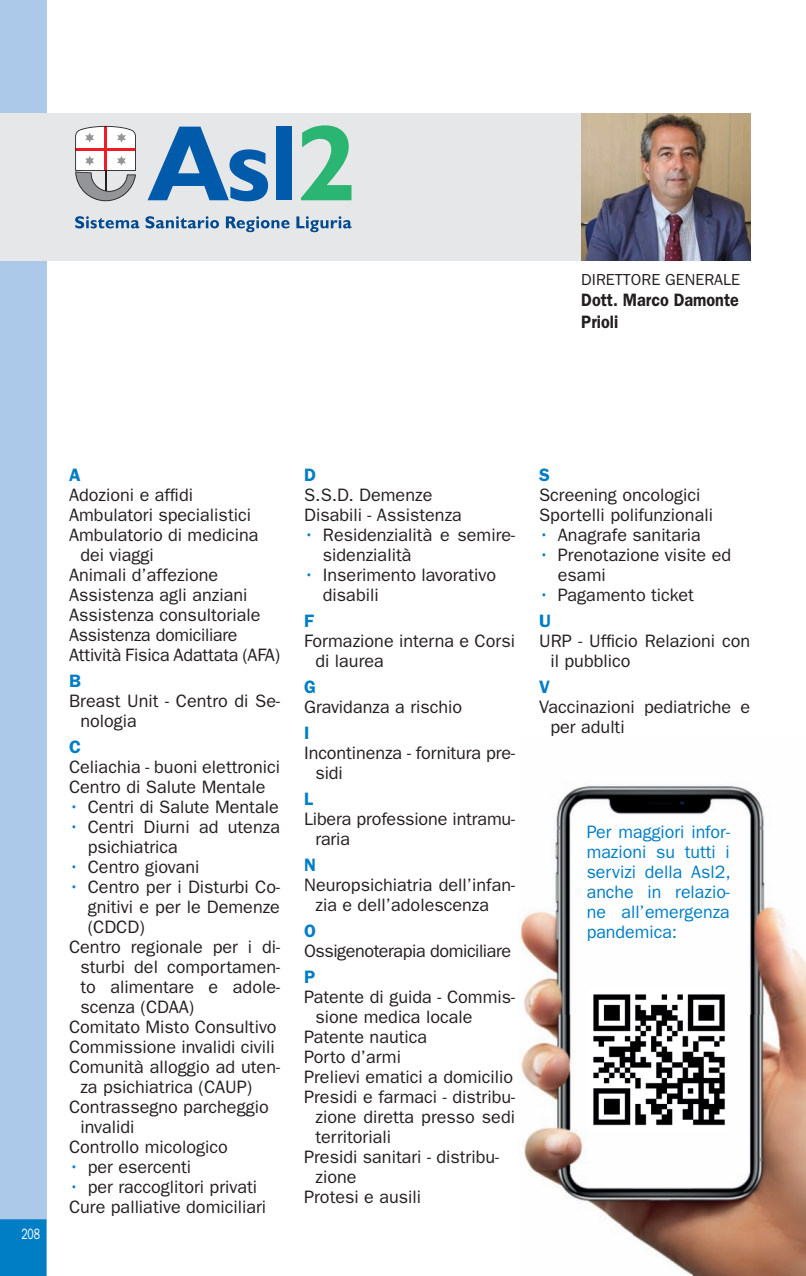
<style>
.page{position:relative;width:806px;height:1276px;background:#fff}
.page>*{position:absolute;margin:0;border:0;box-sizing:border-box;transform-origin:0 0}
.t1{font:18px/20px "ITC Franklin Gothic Std";color:#231f20}
.t2{font:18px/20px "ITC Franklin Gothic Std";color:#007ec5;text-align:justify}
.t3{font:18px "ITC Franklin Gothic Std";letter-spacing:-.025em;color:#231f20}
.t4{font:600 18px/21.6px "ITC Franklin Gothic Std";color:#231f20;scale:.9 1}
.t5{font:600 18px "ITC Franklin Gothic Std";color:#007ec5}
.t6{font:16px "ITC Franklin Gothic Std";color:#231f20}
.t7{font:15px "ITC Franklin Gothic Std";color:#fff;scale:.7 1}
.s1{color:#007ec5}
.s2{font-weight:600;color:#007ec5}
</style>
<div class="page">
<div style="left:0;top:0;width:46px;height:1276px;background:#acc9e9"></div>
<div style="left:0;top:113px;width:579px;height:148px;background:#e6e7e9"></div>
<svg style="left:75px;top:126px;width:61px;height:75px"></svg>
<svg style="left:147px;top:127px;width:121px;height:74px"></svg>
<div style="left:276px;top:127px;width:16px;height:73px;background:#015aaa"></div>
<svg style="left:301px;top:125px;width:50px;height:75px"></svg>
<svg style="left:75px;top:216px;width:64px;height:12px"></svg>
<svg style="left:145px;top:216px;width:74px;height:12px"></svg>
<svg style="left:226px;top:216px;width:63px;height:16px"></svg>
<svg style="left:296px;top:216px;width:55px;height:16px"></svg>
<img style="left:580px;top:113px;width:169px;height:148px">
<img style="left:520px;top:784px;width:285px;height:230px">
<img style="left:521px;top:1014px;width:112px;height:223px">
<img style="left:692px;top:1014px;width:113px;height:262px">
<img style="left:633px;top:1187px;width:59px;height:89px">
<img style="left:588px;top:989px;width:140px;height:140px">
<div style="left:0;top:1219px;width:46px;height:57px;background:#007ec5"></div>
<p class="t6" style="left:581px;top:270px;width:160px">DIRETTORE GENERALE</p>
<p class="t4" style="left:581px;top:289px;width:176px">Dott. Marco Damonte<br>Prioli</p>
<p class="t7" style="left:21px;top:1225px;width:28px">208</p>
<p class="t5" style="left:69px;top:464px;width:13px">A</p>
<p class="t1" style="left:69px;top:485px;width:125px">Adozioni e affidi</p>
<p class="t1" style="left:69px;top:505px;width:183px">Ambulatori specialistici</p>
<p class="t1" style="left:69px;top:525px;width:191px">Ambulatorio di medicina</p>
<p class="t1" style="left:80px;top:545px;width:75px">dei viaggi</p>
<p class="t1" style="left:69px;top:565px;width:151px">Animali d’affezione</p>
<p class="t1" style="left:69px;top:585px;width:180px">Assistenza agli anziani</p>
<p class="t1" style="left:69px;top:605px;width:193px">Assistenza consultoriale</p>
<p class="t1" style="left:69px;top:625px;width:170px">Assistenza domiciliare</p>
<p class="t1" style="left:69px;top:645px;width:212px">Attività Fisica Adattata (AFA)</p>
<p class="t5" style="left:69px;top:670px;width:13px">B</p>
<p class="t1" style="left:80px;top:691px;width:201px;text-indent:-11px">Breast Unit - Centro di Se&shy;nologia</p>
<p class="t5" style="left:69px;top:736px;width:13px">C</p>
<p class="t1" style="left:69px;top:757px;width:212px">Celiachia - buoni elettronici<br>Centro di Salute Mentale</p>
<p class="t1" style="left:69px;top:797px;width:211px"><span class="s1">•</span> Centri di Salute Mentale</p>
<p class="t1" style="left:88px;top:817px;width:194px;text-indent:-19px"><span class="s1">•</span> Centri Diurni ad utenza psichiatrica</p>
<p class="t1" style="left:69px;top:857px;width:132px"><span class="s1">•</span> Centro giovani</p>
<p class="t1" style="left:69px;top:877px;width:212px"><span class="s1">•</span> Centro per i Disturbi Co-</p>
<p class="t1" style="left:88px;top:897px;width:194px">gnitivi e per le Demenze</p>
<p class="t1" style="left:88px;top:917px;width:58px">(CDCD)</p>
<p class="t1" style="left:69px;top:937px;width:212px">Centro regionale per i di-</p>
<p class="t1" style="left:80px;top:957px;width:201px">sturbi del comportamen-</p>
<p class="t1" style="left:80px;top:977px;width:201px">to alimentare e adole-</p>
<p class="t1" style="left:80px;top:997px;width:115px">scenza (CDAA)</p>
<p class="t1" style="left:69px;top:1017px;width:209px">Comitato Misto Consultivo</p>
<p class="t1" style="left:69px;top:1037px;width:207px">Commissione invalidi civili</p>
<p class="t1" style="left:69px;top:1057px;width:212px">Comunità alloggio ad uten-</p>
<p class="t1" style="left:80px;top:1077px;width:173px">za psichiatrica (CAUP)</p>
<p class="t1" style="left:69px;top:1097px;width:201px">Contrassegno parcheggio</p>
<p class="t1" style="left:80px;top:1117px;width:56px">invalidi</p>
<p class="t1" style="left:69px;top:1137px;width:160px">Controllo micologico</p>
<p class="t1" style="left:69px;top:1157px;width:124px"><span class="s1">•</span> per esercenti</p>
<p class="t1" style="left:69px;top:1177px;width:198px"><span class="s1">•</span> per raccoglitori privati<br>Cure palliative domiciliari</p>
<p class="t5" style="left:304px;top:464px;width:13px">D</p>
<p class="t1" style="left:304px;top:485px;width:159px">S.S.D. Demenze<br>Disabili - Assistenza</p>
<p class="t1" style="left:322px;top:525px;width:194px;text-indent:-19px"><span class="s1">•</span> Residenzialità e semire&shy;sidenzialità</p>
<p class="t1" style="left:322px;top:565px;width:175px;text-indent:-19px"><span class="s1">•</span> Inserimento lavorativo disabili</p>
<p class="t5" style="left:304px;top:610px;width:11px">F</p>
<p class="t1" style="left:315px;top:631px;width:201px;text-indent:-11px">Formazione interna e Corsi di laurea</p>
<p class="t5" style="left:304px;top:676px;width:13px">G</p>
<p class="t1" style="left:304px;top:697px;width:159px">Gravidanza a rischio</p>
<p class="t5" style="left:304px;top:722px;width:7px">I</p>
<p class="t1" style="left:315px;top:743px;width:201px;text-indent:-11px">Incontinenza - fornitura pre&shy;sidi</p>
<p class="t5" style="left:304px;top:788px;width:10px">L</p>
<p class="t1" style="left:315px;top:809px;width:201px;text-indent:-11px">Libera professione intramu&shy;raria</p>
<p class="t5" style="left:304px;top:854px;width:13px">N</p>
<p class="t1" style="left:315px;top:875px;width:201px;text-indent:-11px">Neuropsichiatria dell’infan&shy;zia e dell’adolescenza</p>
<p class="t5" style="left:304px;top:920px;width:13px">O</p>
<p class="t3" style="left:304px;top:940px;width:208px">Ossigenoterapia domiciliare</p>
<p class="t5" style="left:304px;top:966px;width:13px">P</p>
<p class="t1" style="left:304px;top:987px;width:212px">Patente di guida - Commis-</p>
<p class="t1" style="left:315px;top:1007px;width:158px">sione medica locale</p>
<p class="t1" style="left:304px;top:1027px;width:125px">Patente nautica</p>
<p class="t1" style="left:304px;top:1047px;width:98px">Porto d’armi</p>
<p class="t1" style="left:304px;top:1067px;width:210px">Prelievi ematici a domicilio</p>
<p class="t1" style="left:304px;top:1087px;width:212px">Presidi e farmaci - distribu-</p>
<p class="t1" style="left:315px;top:1107px;width:201px">zione diretta presso sedi</p>
<p class="t1" style="left:315px;top:1127px;width:77px">territoriali</p>
<p class="t1" style="left:304px;top:1147px;width:196px">Presidi sanitari - distribu-</p>
<p class="t1" style="left:315px;top:1167px;width:43px">zione</p>
<p class="t1" style="left:304px;top:1187px;width:118px">Protesi e ausili</p>
<p class="t5" style="left:539px;top:464px;width:12px">S</p>
<p class="t1" style="left:539px;top:485px;width:175px">Screening oncologici<br>Sportelli polifunzionali</p>
<p class="t1" style="left:539px;top:525px;width:163px"><span class="s1">•</span> Anagrafe sanitaria</p>
<p class="t1" style="left:557px;top:545px;width:175px;text-indent:-19px"><span class="s1">•</span> Prenotazione visite ed esami</p>
<p class="t1" style="left:539px;top:582px;width:156px;line-height:26px"><span class="s1">•</span> Pagamento ticket<br><span class="s2">U</span></p>
<p class="t1" style="left:550px;top:631px;width:201px;text-indent:-11px">URP - Ufficio Relazioni con il pubblico</p>
<p class="t5" style="left:539px;top:676px;width:12px">V</p>
<p class="t1" style="left:550px;top:697px;width:201px;text-indent:-11px">Vaccinazioni pediatriche e per adulti</p>
<p class="t2" style="left:586px;top:822px;width:145px">Per maggiori infor&shy;mazioni su tutti i servizi della Asl2, anche in relazio&shy;ne all’emergenza pandemica:</p>
</div>
